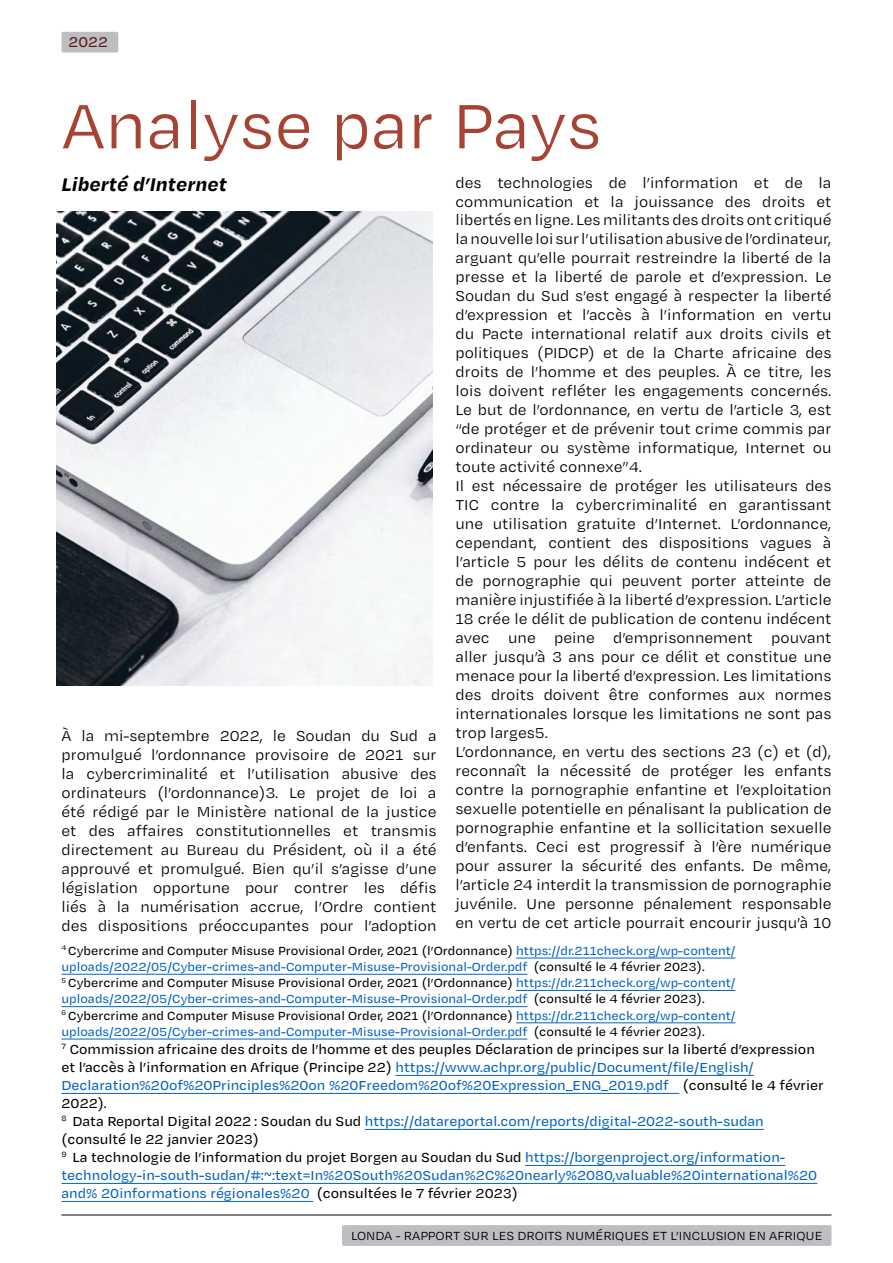
<style>
.page{position:relative;width:893px;height:1263px;background:#fff}
.page>*{position:absolute;margin:0;border:0;box-sizing:border-box;transform-origin:0 0}
.t1{font:72px "Degular Text";color:#a74332}
.t2{font:italic 700 21px "Degular Text";color:#000}
.t3{font:16.5px/18.9px "Degular Text";color:#000;text-align:justify}
.t4{font:500 16.2px "Degular Text";color:#561811}
.t5{font:500 15px/18px "Degular Text";color:#0563c1}
.t6{font:500 13.5px/16.2px "Degular Text";color:#0563c1}
.t7{font:13.5px "Degular Text";color:#000}
.s1{color:#000}
</style>
<div class="page">
<div style="left:342px;top:1225px;width:489px;height:21px;background:#bebdc2;border-radius:2px"></div>
<hr style="left:62px;top:1214px;width:769px;height:1px;background:#000">
<div style="left:61px;top:32px;width:57px;height:21px;background:#bebdc2;border-radius:2px"></div>
<img style="left:56px;top:212px;width:376px;height:474px">
<hr style="left:516px;top:958px;width:219px;height:1px;background:#0563c1">
<hr style="left:62px;top:974px;width:465px;height:1px;background:#0563c1">
<hr style="left:516px;top:990px;width:219px;height:1px;background:#0563c1">
<hr style="left:62px;top:1006px;width:465px;height:1px;background:#0563c1">
<hr style="left:516px;top:1022px;width:219px;height:1px;background:#0563c1">
<hr style="left:62px;top:1039px;width:465px;height:1px;background:#0563c1">
<hr style="left:395px;top:1075px;width:359px;height:1px;background:#0563c1">
<hr style="left:62px;top:1093px;width:617px;height:1px;background:#0563c1">
<hr style="left:365px;top:1129px;width:399px;height:1px;background:#0563c1">
<hr style="left:525px;top:1165px;width:260px;height:1px;background:#0563c1">
<hr style="left:62px;top:1183px;width:755px;height:1px;background:#0563c1">
<hr style="left:62px;top:1201px;width:251px;height:1px;background:#0563c1">
<p class="t4" style="left:68px;top:31px;width:41px">2022</p>
<h1 class="t1" style="left:62px;top:80px;width:542px">Analyse par Pays</h1>
<p class="t2" style="left:62px;top:170px;width:167px">Liberté d’Internet</p>
<p class="t3" style="left:62px;top:725px;width:377px">À la mi-septembre 2022, le Soudan du Sud a promulgué l’ordonnance provisoire de 2021 sur la cybercriminalité et l’utilisation abusive des ordinateurs (l’ordonnance)3. Le projet de loi a été rédigé par le Ministère national de la justice et des affaires constitutionnelles et transmis directement au Bureau du Président, où il a été approuvé et promulgué. Bien qu’il s’agisse d’une législation opportune pour contrer les défis liés à la numérisation accrue, l’Ordre contient des dispositions préoccupantes pour l’adoption</p>
<p class="t3" style="left:455px;top:172px;width:378px;text-align:left">des technologies de l’information et de la communication et la jouissance des droits et libertés en ligne. Les militants des droits ont critiqué la nouvelle loi sur l’utilisation abusive de l’ordinateur, arguant qu’elle pourrait restreindre la liberté de la presse et la liberté de parole et d’expression. Le Soudan du Sud s’est engagé à respecter la liberté d’expression et l’accès à l’information en vertu du Pacte international relatif aux droits civils et politiques (PIDCP) et de la Charte africaine des droits de l’homme et des peuples. À ce titre, les lois doivent refléter les engagements concernés.<br>Le but de l’ordonnance, en vertu de l’article 3, est “de protéger et de prévenir tout crime commis par ordinateur ou système informatique, Internet ou toute activité connexe”4.<br>Il est nécessaire de protéger les utilisateurs des TIC contre la cybercriminalité en garantissant une utilisation gratuite d’Internet. L’ordonnance, cependant, contient des dispositions vagues à l’article 5 pour les délits de contenu indécent et de pornographie qui peuvent porter atteinte de manière injustifiée à la liberté d’expression. L’article 18 crée le délit de publication de contenu indécent avec une peine d’emprisonnement pouvant aller jusqu’à 3 ans pour ce délit et constitue une menace pour la liberté d’expression. Les limitations des droits doivent être conformes aux normes internationales lorsque les limitations ne sont pas trop larges5.<br>L’ordonnance, en vertu des sections 23 (c) et (d), reconnaît la nécessité de protéger les enfants contre la pornographie enfantine et l’exploitation sexuelle potentielle en pénalisant la publication de pornographie enfantine et la sollicitation sexuelle d’enfants. Ceci est progressif à l’ère numérique pour assurer la sécurité des enfants. De même, l’article 24 interdit la transmission de pornographie juvénile. Une personne pénalement responsable en vertu de cet article pourrait encourir jusqu’à 10</p>
<p class="t6" style="left:61px;top:942px;width:675px"><sup>4</sup> <span class="s1">Cybercrime and Computer Misuse Provisional Order, 2021 (l’Ordonnance)</span> https://dr.211check.org/wp-content/ uploads/2022/05/Cyber-crimes-and-Computer-Misuse-Provisional-Order.pdf <span class="s1">(consulté le 4 février 2023).<br></span><sup>5</sup> <span class="s1">Cybercrime and Computer Misuse Provisional Order, 2021 (l’Ordonnance)</span> https://dr.211check.org/wp-content/ uploads/2022/05/Cyber-crimes-and-Computer-Misuse-Provisional-Order.pdf <span class="s1">(consulté le 4 février 2023).<br></span><sup>6</sup> <span class="s1">Cybercrime and Computer Misuse Provisional Order, 2021 (l’Ordonnance)</span> https://dr.211check.org/wp-content/ uploads/2022/05/Cyber-crimes-and-Computer-Misuse-Provisional-Order.pdf <span class="s1">(consulté le 4 février 2023).</span></p>
<p class="t5" style="left:61px;top:1039px;width:764px"><sup>7</sup> <span class="s1">Commission africaine des droits de l’homme et des peuples Déclaration de principes sur la liberté d’expression et l’accès à l’information en Afrique (Principe 22)</span> https://www.achpr.org/public/Document/file/English/ Declaration%20of%20Principles%20on %20Freedom%20of%20Expression_ENG_2019.pdf <span class="s1">(consulté le 4 février 2022).<br></span><sup>8</sup> <span class="s1">Data Reportal Digital 2022 : Soudan du Sud</span> https://datareportal.com/reports/digital-2022-south-sudan <span class="s1">(consulté le 22 janvier 2023)<br></span><sup>9</sup> <span class="s1">La technologie de l’information du projet Borgen au Soudan du Sud</span> https://borgenproject.org/information&shy;technology-in-south-sudan/#:~:text=In%20South%20Sudan%2C%20nearly%2080,valuable%20international%20 and% 20informations régionales%20 <span class="s1">(consultées le 7 février 2023)</span></p>
<p class="t7" style="left:351px;top:1227px;width:473px">LONDA - RAPPORT SUR LES DROITS NUMÉRIQUES ET L’INCLUSION EN AFRIQUE</p>
</div>
